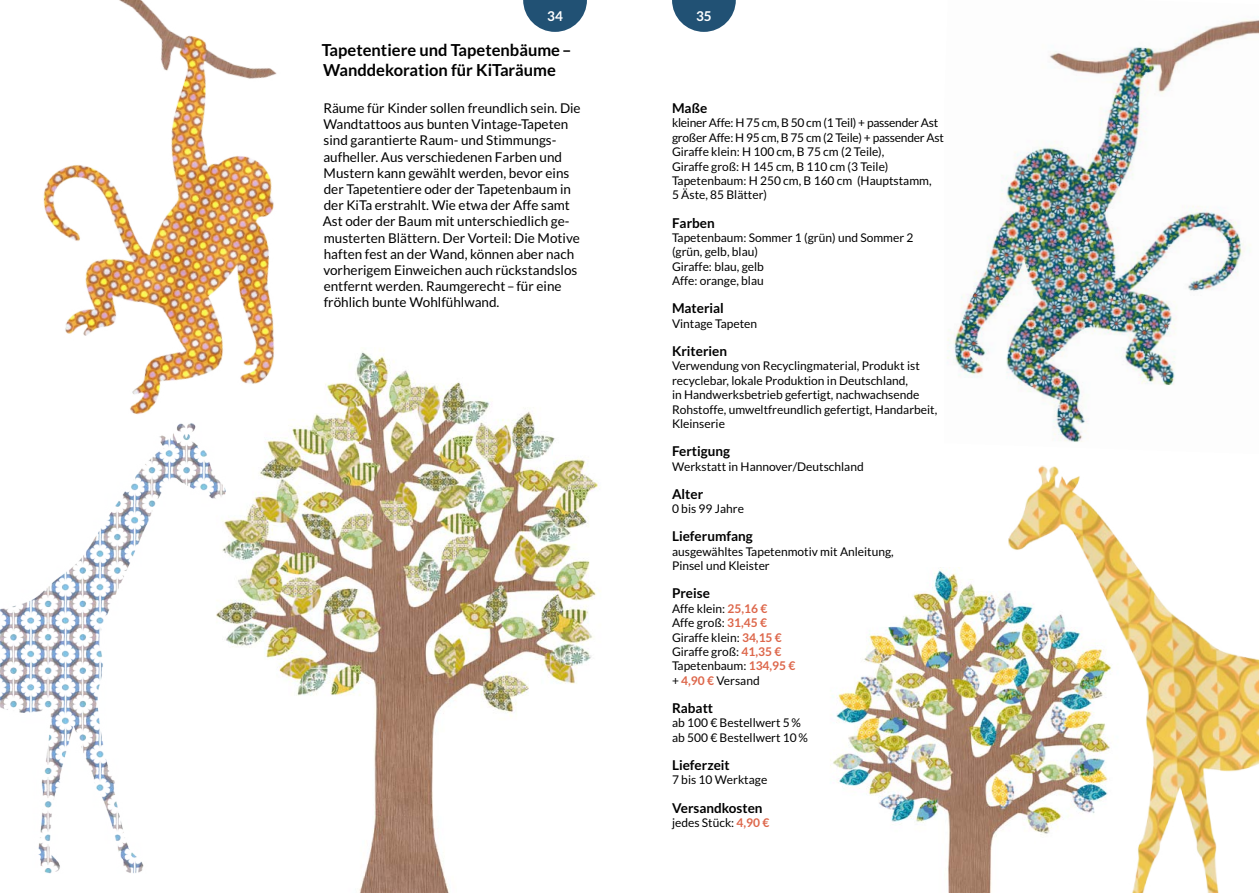
<style>
.page{position:relative;width:1259px;height:893px;background:#fff}
.page>*{position:absolute;margin:0;border:0;box-sizing:border-box;transform-origin:0 0}
.t1{font:700 16.5px/19.8px "Lato";color:#000}
.t2{font:13.5px/16.2px "Lato";color:#000}
.t3{font:700 13.5px "Lato";color:#000}
.t4{font:700 13.5px "Lato";color:#fff}
.t5{font:12px/14.4px "Lato";color:#000}
.s1{font-weight:700;color:#dd664a}
</style>
<div class="page">
<img style="left:830px;top:567px;width:176px;height:326px">
<img style="left:947px;top:20px;width:312px;height:422px">
<img style="left:1006px;top:465px;width:253px;height:428px">
<svg style="left:672px;top:0;width:64px;height:32px"></svg>
<img style="left:225px;top:361px;width:375px;height:532px">
<img style="left:43px;top:0;width:344px;height:459px">
<svg style="left:523px;top:0;width:64px;height:32px"></svg>
<img style="left:0;top:422px;width:225px;height:451px">
<p class="t4" style="left:547px;top:9px;width:17px">34</p>
<h1 class="t1" style="left:322px;top:40px;width:251px">Tapetentiere und Tapetenbäume–<br>Wanddekoration für KiTaräume</h1>
<p class="t2" style="left:323px;top:100px;width:259px">Räume für Kinder sollen freundlich sein. Die Wandtattoos aus bunten Vintage-Tapeten sind garantierte Raum- und Stimmungs&shy;aufheller. Aus verschiedenen Farben und Mustern kann gewählt werden, bevor eins der Tapetentiere oder der Tapetenbaum in der KiTa erstrahlt. Wie etwa der Affe samt Ast oder der Baum mit unterschiedlich ge&shy;musterten Blättern. Der Vorteil: Die Motive haften fest an der Wand, können aber nach vorherigem Einweichen auch rückstandslos entfernt werden. Raumgerecht–für eine fröhlich bunte Wohlfühlwand.</p>
<p class="t4" style="left:696px;top:9px;width:17px">35</p>
<p class="t3" style="left:672px;top:100px;width:37px">Maße</p>
<p class="t5" style="left:672px;top:116px;width:273px">kleiner Affe: H 75 cm, B 50 cm (1 Teil) + passender Ast großer Affe: H 95 cm, B 75 cm (2 Teile) + passender Ast Giraffe klein: H 100 cm, B 75 cm (2 Teile),<br>Giraffe groß: H 145 cm, B 110 cm (3 Teile)<br>Tapetenbaum: H 250 cm, B 160 cm (Hauptstamm,<br>5 Äste, 85 Blätter)</p>
<p class="t3" style="left:672px;top:215px;width:44px">Farben</p>
<p class="t5" style="left:672px;top:230px;width:243px">Tapetenbaum: Sommer 1 (grün) und Sommer 2 (grün, gelb, blau)<br>Giraffe: blau, gelb<br>Affe: orange, blau</p>
<p class="t3" style="left:672px;top:301px;width:53px">Material</p>
<p class="t5" style="left:672px;top:316px;width:87px">Vintage Tapeten</p>
<p class="t3" style="left:672px;top:343px;width:57px">Kriterien</p>
<p class="t5" style="left:672px;top:359px;width:267px">Verwendung von Recyclingmaterial, Produkt ist recyclebar, lokale Produktion in Deutschland,<br>in Handwerksbetrieb gefertigt, nachwachsende Rohstoffe, umweltfreundlich gefertigt, Handarbeit, Kleinserie</p>
<p class="t3" style="left:672px;top:443px;width:60px">Fertigung</p>
<p class="t5" style="left:672px;top:459px;width:193px">Werkstatt in Hannover/Deutschland</p>
<p class="t3" style="left:672px;top:486px;width:33px">Alter</p>
<p class="t5" style="left:672px;top:501px;width:74px">0 bis 99 Jahre</p>
<p class="t3" style="left:672px;top:529px;width:82px">Lieferumfang</p>
<p class="t5" style="left:672px;top:544px;width:223px">ausgewähltes Tapetenmotiv mit Anleitung,<br>Pinsel und Kleister</p>
<p class="t3" style="left:672px;top:586px;width:39px">Preise</p>
<p class="t5" style="left:672px;top:601px;width:125px">Affe klein: <span class="s1">25,16 €<br></span>Affe groß: <span class="s1">31,45 €<br></span>Giraffe klein: <span class="s1">34,15 €<br></span>Giraffe groß: <span class="s1">41,35 €<br></span>Tapetenbaum: <span class="s1">134,95 € </span>+ <span class="s1">4,90 €</span> Versand</p>
<p class="t3" style="left:672px;top:700px;width:43px">Rabatt</p>
<p class="t5" style="left:672px;top:716px;width:137px">ab 100 € Bestellwert 5% ab 500 € Bestellwert 10%</p>
<p class="t3" style="left:672px;top:757px;width:59px">Lieferzeit</p>
<p class="t5" style="left:672px;top:773px;width:97px">7 bis 10 Werktage</p>
<p class="t3" style="left:672px;top:800px;width:92px">Versandkosten</p>
<p class="t5" style="left:672px;top:815px;width:99px">jedes Stück: <span class="s1">4,90 €</span></p>
</div>
